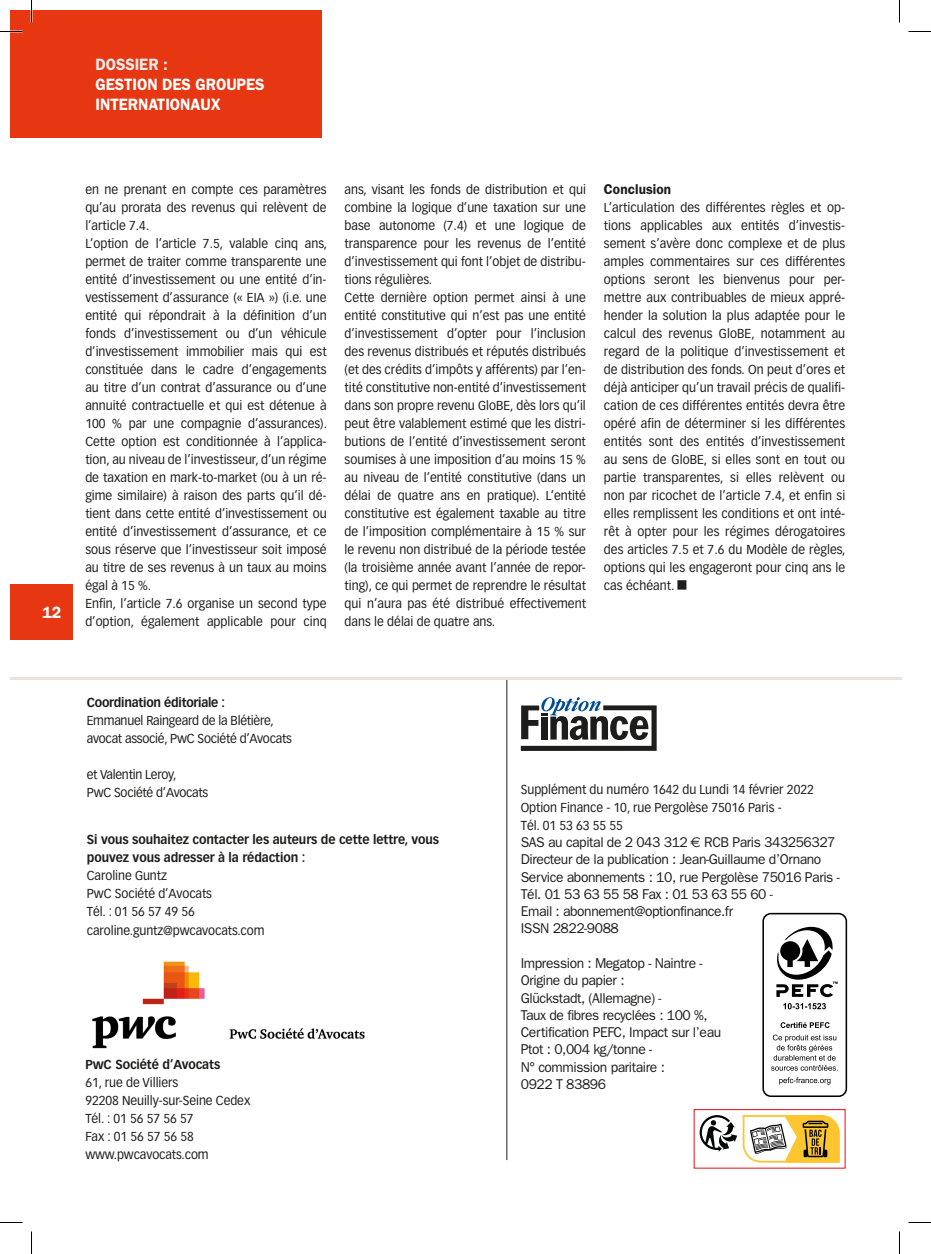
<style>
.page{position:relative;width:931px;height:1254px;background:#fff}
.page>*{position:absolute;margin:0;border:0;box-sizing:border-box;transform-origin:0 0}
.t1{font:600 16.5px/19.5px "Franklin Gothic";letter-spacing:-.005em;color:#fff;scale:.95 1}
.t2{font:14.25px/17.2px "Franklin Gothic";letter-spacing:-.03em;color:#1d1d1b}
.t3{font:600 14.25px "Franklin Gothic";letter-spacing:.005em;color:#1d1d1b;scale:.95 1}
.Texte{font:12.75px/18px "Vectora LH";letter-spacing:-.005em;color:#1d1d1b;text-align:justify;scale:.95 1}
.Texte-2{font:700 12.75px/18px "Vectora LH";letter-spacing:-.005em;color:#1d1d1b;scale:.95 1}
.s1{color:#eaeaea}
.s2{font-family:"Euro Sans"}
</style>
<div class="page">
<hr style="left:506px;top:679px;width:1px;height:481px;background:#1d1d1b">
<svg style="left:520px;top:697px;width:136px;height:54px"></svg>
<hr style="left:545px;top:740px;width:85px;height:4px;background:#fff">
<hr style="left:10px;top:676px;width:891px;height:3px;background:#e9e2dd">
<div style="left:762px;top:913px;width:85px;height:184px;border:2px solid #020203;border-radius:8px"></div>
<svg style="left:783px;top:1003px;width:42px;height:6px"></svg>
<svg style="left:780px;top:1022px;width:49px;height:6px"></svg>
<svg style="left:771px;top:1034px;width:66px;height:36px"></svg>
<svg style="left:779px;top:1077px;width:51px;height:7px"></svg>
<svg style="left:776px;top:927px;width:61px;height:70px"></svg>
<div style="left:10px;top:584px;width:63px;height:56px;background:#e63712"></div>
<div style="left:10px;top:10px;width:311px;height:128px;background:#e63712"></div>
<img style="left:92px;top:961px;width:273px;height:88px">
<svg style="left:699px;top:1115px;width:141px;height:48px"></svg>
<div style="left:693px;top:1109px;width:152px;height:59px;border:1px solid #e31118"></div>
<svg style="left:0;top:31px;width:22px;height:1px"></svg>
<svg style="left:908px;top:31px;width:22px;height:1px"></svg>
<svg style="left:0;top:1222px;width:22px;height:1px"></svg>
<svg style="left:908px;top:1222px;width:22px;height:1px"></svg>
<svg style="left:31px;top:0;width:1px;height:23px"></svg>
<svg style="left:31px;top:1231px;width:1px;height:23px"></svg>
<svg style="left:899px;top:0;width:1px;height:23px"></svg>
<svg style="left:899px;top:1231px;width:1px;height:23px"></svg>
<p class="t1" style="left:95px;top:54px;width:180px"><span class="s1">DOSSIER :<br></span>GESTION DES GROUPES</p>
<p class="t1" style="left:95px;top:94px;width:133px">INTERNATIONAUX</p>
<p class="t1" style="left:42px;top:602px;width:21px">12</p>
<p class="Texte" style="left:85px;top:180px;width:255px">en ne prenant en compte ces paramètres qu’au prorata des revenus qui relèvent de l’article 7.4.</p>
<p class="Texte" style="left:85px;top:234px;width:256px">L’option de l’article 7.5, valable cinq ans, permet de traiter comme transparente une entité d’investissement ou une entité d’in&shy;vestissement d’assurance (« EIA ») (i.e. une entité qui répondrait à la définition d’un fonds d’investissement ou d’un véhicule d’investissement immobilier mais qui est constituée dans le cadre d’engagements au titre d’un contrat d’assurance ou d’une annuité contractuelle et qui est détenue à 100 % par une compagnie d’assurances).<br>Cette option est conditionnée à l’applica&shy;tion, au niveau de l’investisseur, d’un régime de taxation en mark-to-market (ou à un ré&shy;gime similaire) à raison des parts qu’il dé&shy;tient dans cette entité d’investissement ou entité d’investissement d’assurance, et ce sous réserve que l’investisseur soit imposé au titre de ses revenus à un taux au moins égal à 15 %.</p>
<p class="Texte" style="left:85px;top:594px;width:255px">Enfin, l’article 7.6 organise un second type d’option, également applicable pour cinq</p>
<p class="Texte" style="left:344px;top:180px;width:255px">ans, visant les fonds de distribution et qui combine la logique d’une taxation sur une base autonome (7.4) et une logique de transparence pour les revenus de l’entité d’investissement qui font l’objet de distribu&shy;tions régulières.</p>
<p class="Texte" style="left:344px;top:288px;width:255px">Cette dernière option permet ainsi à une entité constitutive qui n’est pas une entité d’investissement d’opter pour l’inclusion des revenus distribués et réputés distribués (et des crédits d’impôts y afférents) par l’en&shy;tité constitutive non-entité d’investissement dans son propre revenu GloBE, dès lors qu’il peut être valablement estimé que les distri&shy;butions de l’entité d’investissement seront soumises à une imposition d’au moins 15 % au niveau de l’entité constitutive (dans un délai de quatre ans en pratique). L’entité constitutive est également taxable au titre de l’imposition complémentaire à 15 % sur le revenu non distribué de la période testée (la troisième année avant l’année de repor&shy;ting), ce qui permet de reprendre le résultat qui n’aura pas été distribué effectivement dans le délai de quatre ans.</p>
<p class="t3" style="left:604px;top:180px;width:72px">Conclusion</p>
<p class="Texte" style="left:604px;top:198px;width:256px">L’articulation des différentes règles et op&shy;tions applicables aux entités d’investis&shy;sement s’avère donc complexe et de plus amples commentaires sur ces différentes options seront les bienvenus pour per&shy;mettre aux contribuables de mieux appré&shy;hender la solution la plus adaptée pour le calcul des revenus GloBE, notamment au regard de la politique d’investissement et de distribution des fonds. On peut d’ores et déjà anticiper qu’un travail précis de qualifi&shy;cation de ces différentes entités devra être opéré afin de déterminer si les différentes entités sont des entités d’investissement au sens de GloBE, si elles sont en tout ou partie transparentes, si elles relèvent ou non par ricochet de l’article 7.4, et enfin si elles remplissent les conditions et ont inté&shy;rêt à opter pour les régimes dérogatoires des articles 7.5 et 7.6 du Modèle de règles, options qui les engageront pour cinq ans le cas échéant. ■</p>
<p class="Texte-2" style="left:87px;top:694px;width:147px">Coordination éditoriale :</p>
<p class="Texte" style="left:87px;top:712px;width:198px">Emmanuel Raingeard de la Blétière,</p>
<p class="Texte" style="left:87px;top:730px;width:217px">avocat associé, PwC Société d’Avocats</p>
<p class="Texte" style="left:87px;top:766px;width:96px">et Valentin Leroy,</p>
<p class="Texte" style="left:87px;top:784px;width:129px">PwC Société d’Avocats</p>
<p class="Texte-2" style="left:87px;top:831px;width:372px">Si vous souhaitez contacter les auteurs de cette lettre, vous pouvez vous adresser à la rédaction :</p>
<p class="Texte" style="left:87px;top:867px;width:86px">Caroline Guntz</p>
<p class="Texte" style="left:87px;top:885px;width:133px">PwC Société d’Avocats</p>
<p class="Texte" style="left:87px;top:903px;width:115px">Tél. : 01 56 57 49 56</p>
<p class="Texte" style="left:87px;top:921px;width:188px">caroline.guntz@pwcavocats.com</p>
<p class="Texte-2" style="left:85px;top:1055px;width:144px">PwC Société d’Avocats</p>
<p class="Texte" style="left:85px;top:1073px;width:175px">61, rue de Villiers<br>92208 Neuilly-sur-Seine Cedex</p>
<p class="Texte" style="left:85px;top:1109px;width:115px">Tél. : 01 56 57 56 57</p>
<p class="Texte" style="left:85px;top:1127px;width:131px">Fax : 01 56 57 56 58 www.pwcavocats.com</p>
<p class="Texte" style="left:520px;top:780px;width:310px">Supplément du numéro 1642 du Lundi 14 février 2022</p>
<p class="Texte" style="left:520px;top:798px;width:276px">Option Finance - 10, rue Pergolèse 75016 Paris -<br>Tél. 01 53 63 55 55</p>
<p class="t2" style="left:520px;top:833px;width:316px">SAS au capital de 2 043 312 <span class="s2">e</span> RCB Paris 343256327<br>Directeur de la publication : Jean-Guillaume d’Ornano</p>
<p class="t2" style="left:520px;top:868px;width:320px">Service abonnements : 10, rue Pergolèse 75016 Paris -<br>Tél. 01 53 63 55 58 Fax : 01 53 63 55 60 -<br>Email : abonnement@optionfinance.fr</p>
<p class="t2" style="left:520px;top:919px;width:100px">ISSN 2822-9088</p>
<p class="t2" style="left:520px;top:954px;width:202px">Impression : Megatop - Naintre -<br>Origine du papier :<br>Glückstadt, (Allemagne) -<br>Taux de fibres recyclées : 100 %,<br>Certification PEFC, Impact sur l’eau<br>Ptot : 0,004 kg/tonne -<br>N° commission paritaire :<br>0922 T 83896</p>
</div>
